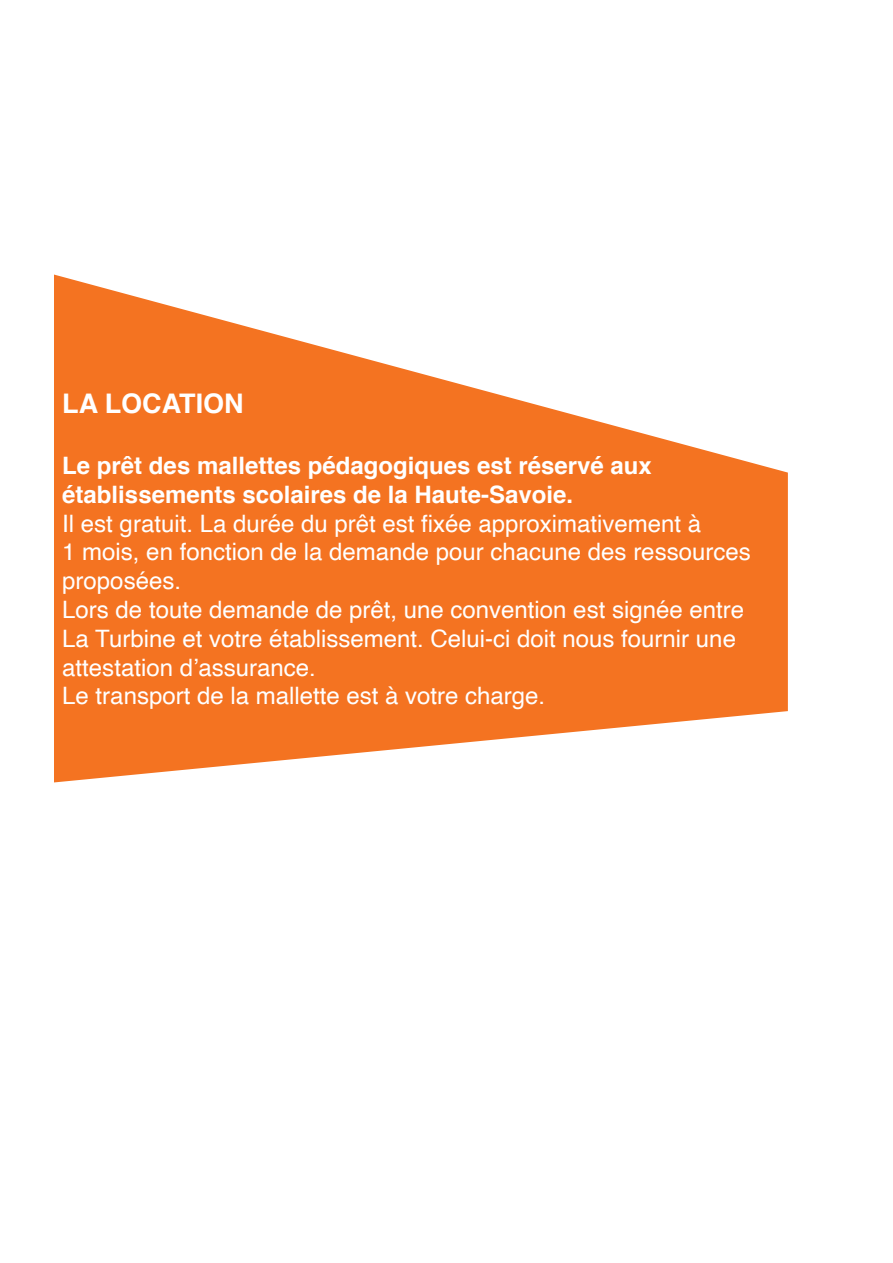
<style>
.page{position:relative;width:893px;height:1263px;background:#fff}
.page>*{position:absolute;margin:0;border:0;box-sizing:border-box;transform-origin:0 0}
.t1{font:700 27px "Helvetica";color:#fff}
.t2{font:24px/28.8px "Helvetica";color:#fff}
.t3{font:700 24px/28.8px "Helvetica";color:#fff}
</style>
<div class="page">
<svg style="left:54px;top:275px;width:734px;height:507px;fill:#f47321"></svg>
<p class="t1" style="left:62px;top:381px;width:183px">LA LOCATION</p>
<p class="t3" style="left:62px;top:451px;width:591px">Le prêt des mallettes pédagogiques est réservé aux établissements scolaires de la Haute-Savoie.</p>
<p class="t2" style="left:62px;top:509px;width:640px">Il est gratuit. La durée du prêt est fixée approximativement à</p>
<p class="t2" style="left:62px;top:538px;width:690px">1 mois, en fonction de la demande pour chacune des ressources proposées.</p>
<p class="t2" style="left:62px;top:596px;width:683px">Lors de toute demande de prêt, une convention est signée entre<br>La Turbine et votre établissement. Celui-ci doit nous fournir une attestation d’assurance.</p>
<p class="t2" style="left:62px;top:682px;width:484px">Le transport de la mallette est à votre charge.</p>
</div>
